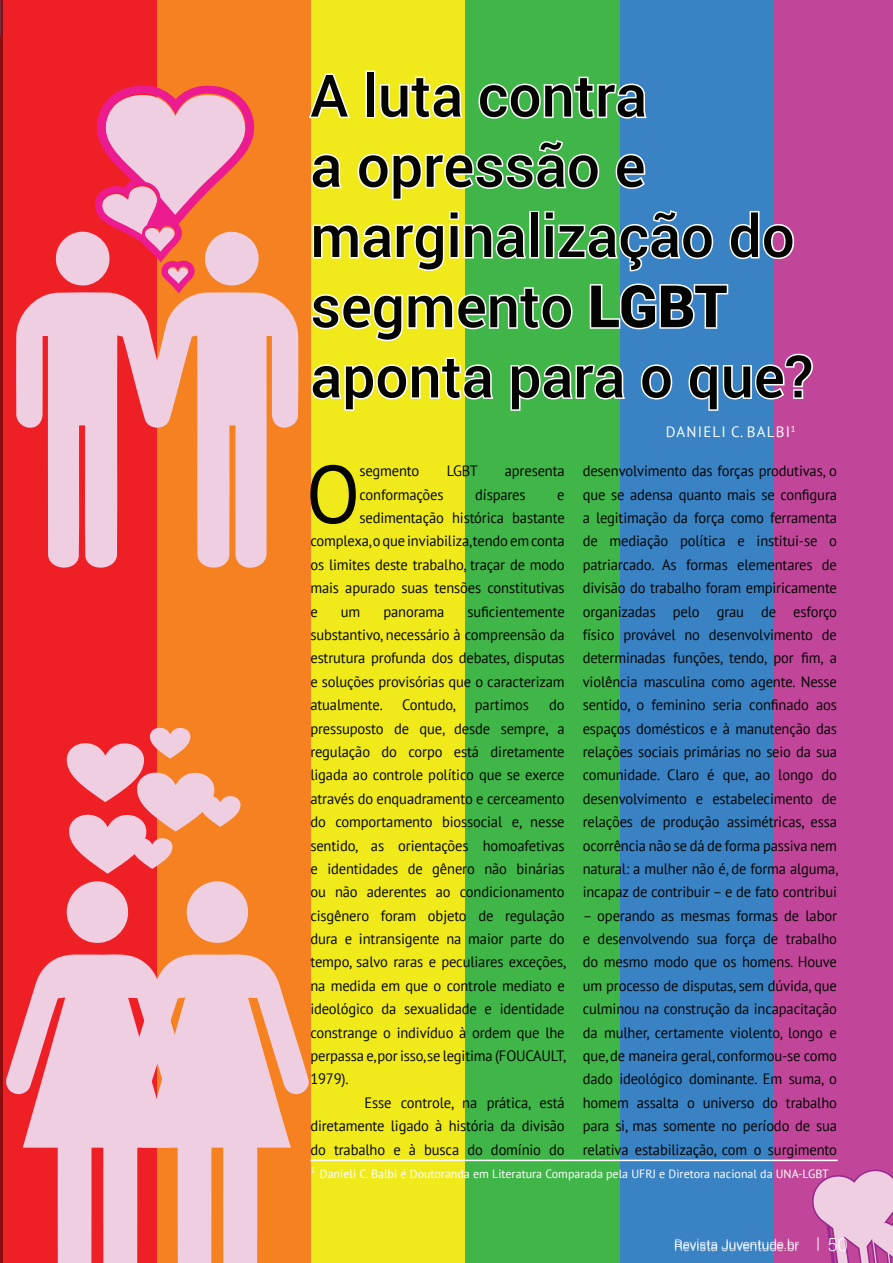
<style>
.page{position:relative;width:893px;height:1263px;background:#fff}
.page>*{position:absolute;margin:0;border:0;box-sizing:border-box;transform-origin:0 0}
.t1{font:81.75px "PT Sans";color:#040503}
.Big_title_60pt{font:500 58.5px/70.2px "Roboto";color:#040503}
.t2{font:300 18px "Roboto";color:#fff}
.t3{font:15px/23.4px "PT Sans";letter-spacing:-.01em;color:#040503;text-align:justify}
.t4{font:15px "PT Sans";letter-spacing:.08em;color:#fff}
.t5{font:300 13.5px "Roboto";color:#fff}
.t6{font:12px "PT Sans";color:#fff}
.s1{font-weight:900}
</style>
<div class="page">
<div style="left:3px;top:0;width:154px;height:1263px;background:#ee2026"></div>
<div style="left:157px;top:0;width:155px;height:1263px;background:#f58121"></div>
<div style="left:312px;top:0;width:154px;height:1263px;background:#f0ea1b"></div>
<div style="left:466px;top:0;width:154px;height:1263px;background:#40b649"></div>
<div style="left:620px;top:0;width:154px;height:1263px;background:#3982c4"></div>
<div style="left:774px;top:0;width:119px;height:1263px;background:#c14699"></div>
<svg style="left:16px;top:292px;width:283px;height:276px;fill:#f0cee2"></svg>
<svg style="left:55px;top:85px;width:207px;height:208px"></svg>
<svg style="left:6px;top:954px;width:118px;height:309px;fill:#f0cee2"></svg>
<svg style="left:124px;top:954px;width:187px;height:309px;fill:#f0cee2"></svg>
<svg style="left:66px;top:727px;width:182px;height:216px"></svg>
<svg style="left:308px;top:0;width:505px;height:501px"></svg>
<svg style="left:812px;top:1169px;width:81px;height:94px"></svg>
<hr style="left:310px;top:1160px;width:528px;height:1px;background:#fff">
<p class="Big_title_60pt" style="left:310px;top:58px;width:504px">A luta contra<br>a opressão e marginalização do segmento <span class="s1">LGBT </span>aponta para o que?</p>
<p class="t1" style="left:306px;top:442px;width:56px">O</p>
<p class="t3" style="left:359px;top:459px;width:61px">segmento</p>
<p class="t3" style="left:447px;top:459px;width:33px">LGBT</p>
<p class="t3" style="left:505px;top:459px;width:61px">apresenta</p>
<p class="t3" style="left:359px;top:482px;width:86px">conformações</p>
<p class="t3" style="left:475px;top:482px;width:52px">díspares</p>
<p class="t3" style="left:557px;top:482px;width:9px">e</p>
<p class="t3" style="left:359px;top:506px;width:207px">sedimentação histórica bastante</p>
<p class="t3" style="left:310px;top:529px;width:256px">complexa,o que inviabiliza,tendo em conta</p>
<p class="t3" style="left:310px;top:552px;width:256px">os limites deste trabalho, traçar de modo</p>
<p class="t3" style="left:310px;top:576px;width:256px">mais apurado suas tensões constitutivas</p>
<p class="t3" style="left:310px;top:599px;width:9px">e</p>
<p class="t3" style="left:341px;top:599px;width:21px">um</p>
<p class="t3" style="left:383px;top:599px;width:63px">panorama</p>
<p class="t3" style="left:310px;top:599px;width:256px;text-indent:157px">suficientemente substantivo, necessário à compreensão da estrutura profunda dos debates, disputas e soluções provisórias que o caracterizam atualmente.</p>
<p class="t3" style="left:402px;top:693px;width:55px">Contudo,</p>
<p class="t3" style="left:475px;top:693px;width:56px">partimos</p>
<p class="t3" style="left:310px;top:693px;width:257px;text-indent:239px">do pressuposto de que, desde sempre, a regulação do corpo está diretamente ligada ao controle político que se exerce através do enquadramento e cerceamento do comportamento biossocial e, nesse sentido, as orientações homoafetivas e identidades de gênero não binárias ou não aderentes ao condicionamento cisgênero foram objeto de regulação dura e intransigente na maior parte do tempo, salvo raras e peculiares exceções, na medida em que o controle mediato e ideológico da sexualidade e identidade constrange o indivíduo à ordem que lhe perpassa e, por isso, se legitima (FOUCAULT, 1979).</p>
<p class="t3" style="left:310px;top:1090px;width:256px;text-indent:54px">Esse controle, na prática, está diretamente ligado à história da divisão do trabalho e à busca do domínio do</p>
<p class="t4" style="left:666px;top:422px;width:131px">DANIELI C. BALBI<sup>1</sup></p>
<p class="t3" style="left:583px;top:459px;width:257px">desenvolvimento das forças produtivas, o que se adensa quanto mais se configura a legitimação da força como ferramenta de mediação política e institui-se o patriarcado. As formas elementares de divisão do trabalho foram empiricamente organizadas pelo grau de esforço físico provável no desenvolvimento de determinadas funções, tendo, por fim, a violência masculina como agente. Nesse sentido, o feminino seria confinado aos espaços domésticos e à manutenção das relações sociais primárias no seio da sua comunidade. Claro é que, ao longo do desenvolvimento e estabelecimento de relações de produção assimétricas, essa ocorrência não se dá de forma passiva nem natural: a mulher não é, de forma alguma, incapaz de contribuir – e de fato contribui</p>
<p class="t3" style="left:583px;top:903px;width:256px">– operando as mesmas formas de labor e desenvolvendo sua força de trabalho do mesmo modo que os homens. Houve um processo de disputas, sem dúvida, que culminou na construção da incapacitação da mulher, certamente violento, longo e que, de maneira geral, conformou-se como dado ideológico dominante. Em suma, o homem assalta o universo do trabalho para si, mas somente no período de sua relativa estabilização, com o surgimento</p>
<p class="t6" style="left:310px;top:1166px;width:520px"><sup>1</sup> Danieli C. Balbi é Doutoranda em Literatura Comparada pela UFRJ e Diretora nacional da UNA-LGBT</p>
<p class="t5" style="left:674px;top:1235px;width:127px">Revista Juventude.br</p>
<p class="t2" style="left:827px;top:1232px;width:22px">50</p>
<p class="t5" style="left:674px;top:1237px;width:127px">Revista Juventude.br</p>
</div>
